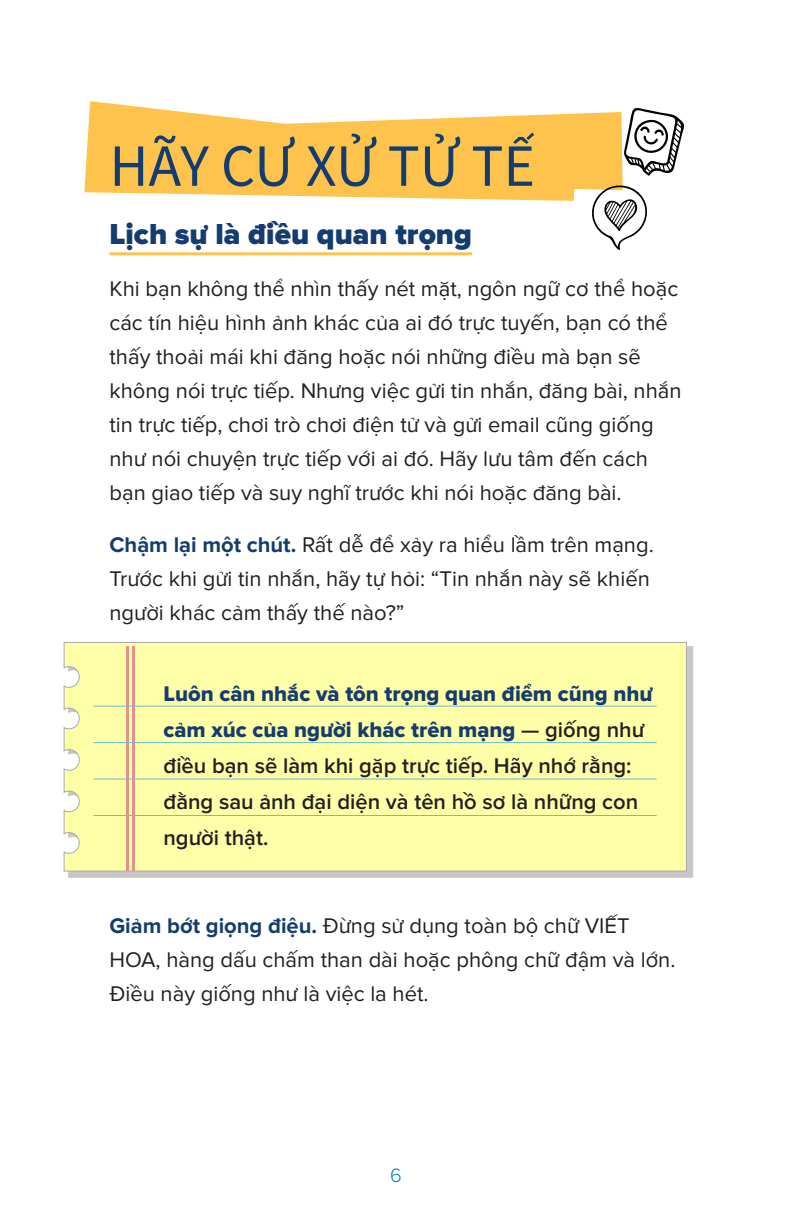
<style>
.page{position:relative;width:792px;height:1224px;background:#fff}
.page>*{position:absolute;margin:0;border:0;box-sizing:border-box;transform-origin:0 0}
.t1{font:60px "Source Sans Variable";letter-spacing:-.005em;color:#153c6e}
.H2_-_Orange{font:900 30px "Proxima Nova";color:#153c6e}
.t2{font:22px/34px "Proxima Nova";color:#231f20}
.t3{font:600 22px/36px "Proxima Nova";color:#231f20}
.t4{font:300 20px "Proxima Nova";color:#007dbb}
.s1{font-weight:700;color:#153c6e}
.s2{font-family:"Proxima Nova Extrabld";font-weight:400;color:#153c6e}
</style>
<div class="page">
<svg style="left:68px;top:646px;width:625px;height:232px;background:#cac8c5"></svg>
<div style="left:64px;top:642px;width:623px;height:230px;background:#ffffa8"></div>
<hr style="left:132px;top:646px;width:3px;height:225px;background:#e88f8c">
<hr style="left:126px;top:646px;width:3px;height:225px;background:#e88f8c">
<svg style="left:84px;top:101px;width:491px;height:100px"></svg>
<svg style="left:122px;top:112px;width:468px;height:78px;background:#fec759"></svg>
<hr style="left:109px;top:252px;width:363px;height:3px;background:#fec34d">
<svg style="left:590px;top:108px;width:94px;height:142px"></svg>
<hr style="left:93px;top:706px;width:564px;height:1px;background:#6bbdd1">
<hr style="left:93px;top:742px;width:564px;height:1px;background:#6bbdd1">
<hr style="left:93px;top:779px;width:564px;height:1px;background:#6bbdd1">
<hr style="left:93px;top:815px;width:564px;height:1px;background:#6bbdd1">
<h1 class="t1" style="left:109px;top:130px;width:427px">HÃY CƯ XỬ TỬ TẾ</h1>
<p class="H2_-_Orange" style="left:109px;top:217px;width:364px">Lịch sự là điều quan trọng</p>
<p class="t2" style="left:109px;top:272px;width:574px">Khi bạn không thể nhìn thấy nét mặt, ngôn ngữ cơ thể hoặc các tín hiệu hình ảnh khác của ai đó trực tuyến, bạn có thể thấy thoải mái khi đăng hoặc nói những điều mà bạn sẽ không nói trực tiếp. Nhưng việc gửi tin nhắn, đăng bài, nhắn tin trực tiếp, chơi trò chơi điện tử và gửi email cũng giống như nói chuyện trực tiếp với ai đó. Hãy lưu tâm đến cách bạn giao tiếp và suy nghĩ trước khi nói hoặc đăng bài.</p>
<p class="t2" style="left:109px;top:528px;width:546px"><span class="s1">Chậm lại một chút.</span> Rất dễ để xảy ra hiểu lầm trên mạng.<br>Trước khi gửi tin nhắn, hãy tự hỏi: “Tin nhắn này sẽ khiến người khác cảm thấy thế nào?”</p>
<p class="t3" style="left:163px;top:676px;width:491px"><span class="s2">Luôn cân nhắc và tôn trọng quan điểm cũng như cảm xúc của người khác trên mạng</span> — giống như điều bạn sẽ làm khi gặp trực tiếp. Hãy nhớ rằng: đằng sau ảnh đại diện và tên hồ sơ là những con người thật.</p>
<p class="t2" style="left:109px;top:909px;width:568px"><span class="s1">Giảm bớt giọng điệu.</span> Đừng sử dụng toàn bộ chữ VIẾT<br>HOA, hàng dấu chấm than dài hoặc phông chữ đậm và lớn.<br>Điều này giống như là việc la hét.</p>
<p class="t4" style="left:390px;top:1164px;width:13px">6</p>
</div>
